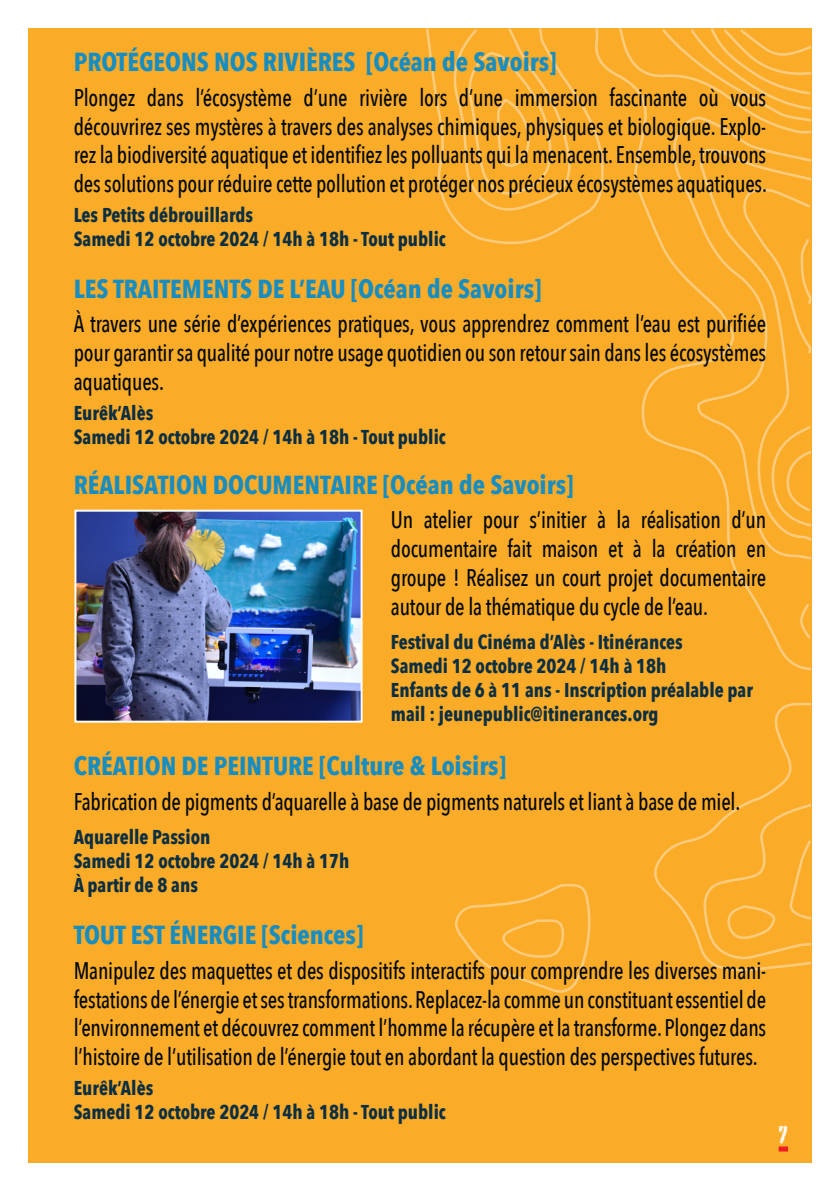
<style>
.page{position:relative;width:840px;height:1191px;background:#fff}
.page>*{position:absolute;margin:0;border:0;box-sizing:border-box;transform-origin:0 0}
.t1{font:700 26px "Avenir Next Condensed";color:#178dc0}
.t2{font:600 26px "Tripper Rough Pro";color:#fff;scale:.9 1}
.t3{font:500 24px/28.8px "Avenir Next Condensed";letter-spacing:-.01em;color:#000809;text-align:justify;scale:.9 1}
.t4{font:700 20px/24px "Avenir Next Condensed";color:#0b2f42;scale:.95 1}
</style>
<div class="page">
<div style="left:28px;top:28px;width:783px;height:1134px;background:#faab28"></div>
<svg style="left:607px;top:67px;width:204px;height:603px"></svg>
<svg style="left:671px;top:134px;width:140px;height:426px"></svg>
<svg style="left:697px;top:145px;width:114px;height:403px"></svg>
<svg style="left:426px;top:28px;width:181px;height:217px"></svg>
<svg style="left:654px;top:702px;width:157px;height:270px"></svg>
<svg style="left:618px;top:28px;width:193px;height:106px"></svg>
<svg style="left:767px;top:425px;width:44px;height:102px"></svg>
<svg style="left:741px;top:187px;width:70px;height:167px"></svg>
<svg style="left:796px;top:602px;width:15px;height:37px"></svg>
<svg style="left:701px;top:803px;width:110px;height:157px"></svg>
<svg style="left:448px;top:28px;width:126px;height:184px"></svg>
<svg style="left:455px;top:884px;width:136px;height:109px"></svg>
<img style="left:77px;top:512px;width:282px;height:207px">
<div style="left:74px;top:509px;width:288px;height:213px;border:2px solid #fff"></div>
<div style="left:778px;top:1146px;width:9px;height:5px;background:#ee1d23"></div>
<p class="t1" style="left:74px;top:46px;width:484px">PROTÉGEONS NOS RIVIÈRES [Océan de Savoirs]</p>
<p class="t3" style="left:74px;top:83px;width:771px">Plongez dans l’écosystème d’une rivière lors d’une immersion fascinante où vous découvrirez ses mystères à travers des analyses chimiques, physiques et biologique. Explo&shy;rez la biodiversité aquatique et identifiez les polluants qui la menacent. Ensemble, trouvons des solutions pour réduire cette pollution et protéger nos précieux écosystèmes aquatiques.</p>
<p class="t4" style="left:74px;top:203px;width:393px">Les Petits débrouillards<br>Samedi 12 octobre 2024 / 14h à 18h - Tout public</p>
<p class="t1" style="left:74px;top:273px;width:469px">LES TRAITEMENTS DE L’EAU [Océan de Savoirs]</p>
<p class="t3" style="left:74px;top:310px;width:770px">À travers une série d’expériences pratiques, vous apprendrez comment l’eau est purifiée pour garantir sa qualité pour notre usage quotidien ou son retour sain dans les écosystèmes aquatiques.</p>
<p class="t4" style="left:74px;top:400px;width:393px">Eurêk’Alès<br>Samedi 12 octobre 2024 / 14h à 18h - Tout public</p>
<p class="t1" style="left:74px;top:469px;width:501px">RÉALISATION DOCUMENTAIRE [Océan de Savoirs]</p>
<p class="t3" style="left:391px;top:505px;width:418px">Un atelier pour s’initier à la réalisation d’un documentaire fait maison et à la création en groupe ! Réalisez un court projet documentaire autour de la thématique du cycle de l’eau.</p>
<p class="t4" style="left:391px;top:630px;width:382px">Festival du Cinéma d’Alès - Itinérances<br>Samedi 12 octobre 2024 / 14h à 18h<br>Enfants de 6 à 11 ans - Inscription préalable par mail : jeunepublic@itinerances.org</p>
<p class="t1" style="left:74px;top:750px;width:433px">CRÉATION DE PEINTURE [Culture &amp; Loisirs]</p>
<p class="t3" style="left:74px;top:787px;width:741px">Fabrication de pigments d’aquarelle à base de pigments naturels et liant à base de miel.</p>
<p class="t4" style="left:74px;top:825px;width:291px">Aquarelle Passion<br>Samedi 12 octobre 2024 / 14h à 17h<br>À partir de 8 ans</p>
<p class="t1" style="left:74px;top:919px;width:291px">TOUT EST ÉNERGIE [Sciences]</p>
<p class="t3" style="left:74px;top:956px;width:770px">Manipulez des maquettes et des dispositifs interactifs pour comprendre les diverses mani&shy;festations de l’énergie et ses transformations. Replacez-la comme un constituant essentiel de l’environnement et découvrez comment l’homme la récupère et la transforme. Plongez dans l’histoire de l’utilisation de l’énergie tout en abordant la question des perspectives futures.</p>
<p class="t4" style="left:74px;top:1075px;width:393px">Eurêk’Alès<br>Samedi 12 octobre 2024 / 14h à 18h - Tout public</p>
<p class="t2" style="left:778px;top:1113px;width:11px">7</p>
</div>
